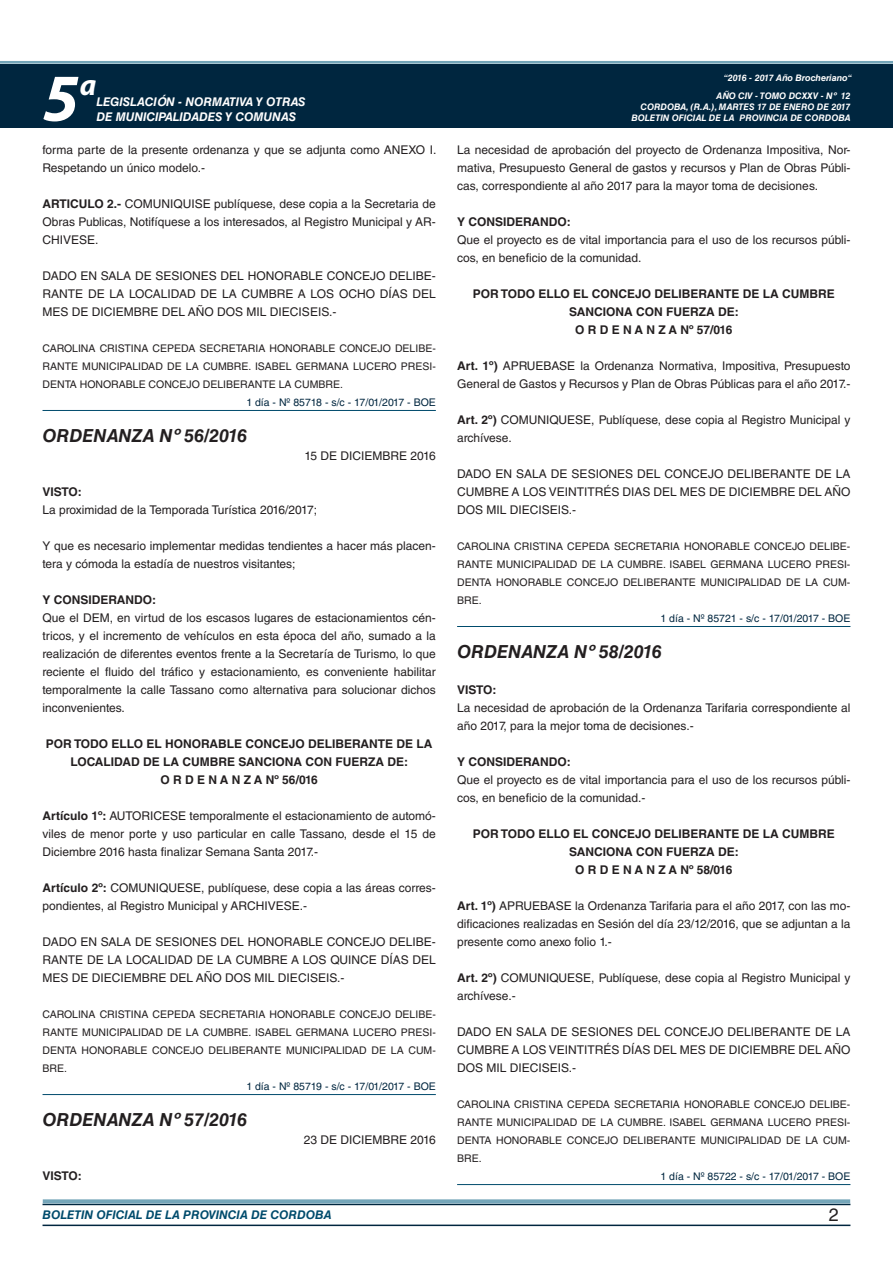
<style>
.page{position:relative;width:893px;height:1263px;background:#fff}
.page>*{position:absolute;margin:0;border:0;box-sizing:border-box;transform-origin:0 0}
.t1{font:italic 700 67.5px "Myriad Pro";color:#fff}
.t2{font:italic 700 30px "Myriad Pro";color:#fff}
.DOC__N{font:italic 700 18px "Helvetica LT Std";color:#231f20}
.t3{font:18px "Helvetica LT Std";color:#231f20}
.TEXTO_BASE{font:12px/18px "Helvetica LT Std";color:#231f20}
.RESUELVE{font:700 12px/18px "Helvetica LT Std";color:#231f20;text-align:center}
.TEXTO_BASE-2{font:700 12px "Helvetica LT Std";color:#231f20}
.t4{font:italic 700 12px "Helvetica LT Std";color:#fff}
.t5{font:italic 700 12px "Helvetica LT Std";color:#004b6c}
.FECHA{font:12px "Helvetica LT Std";color:#231f20}
.FIRMA{font:10.5px/18px "Helvetica LT Std";color:#231f20;text-align:justify}
.FECHA_DE_PUBLICACIÓN{font:10.5px "Helvetica LT Std";color:#00263f}
.t6{font:italic 700 9px/10.8px "Helvetica LT Std";color:#fff;text-align:right}
.s1{font-weight:700}
</style>
<div class="page">
<div style="left:0;top:61px;width:893px;height:6px;background:#fff;opacity:.75"></div>
<div style="left:0;top:64px;width:893px;height:64px;background:#00263f"></div>
<hr style="left:43px;top:1224px;width:807px;height:2px;background:#00263f">
<div style="left:42px;top:1198px;width:809px;height:8px;background:#fff;opacity:.75"></div>
<hr style="left:43px;top:410px;width:393px;height:1px;background:#004b6c">
<hr style="left:43px;top:1094px;width:393px;height:1px;background:#004b6c">
<hr style="left:457px;top:626px;width:393px;height:1px;background:#004b6c">
<hr style="left:457px;top:1184px;width:393px;height:1px;background:#004b6c">
<h1 class="t1" style="left:43px;top:54px;width:38px">5</h1>
<h2 class="t2" style="left:80px;top:66px;width:18px">a</h2>
<p class="t4" style="left:96px;top:95px;width:211px">LEGISLACIÓN - NORMATIVA Y OTRAS</p>
<p class="t4" style="left:96px;top:109px;width:201px">DE MUNICIPALIDADES Y COMUNAS</p>
<p class="TEXTO_BASE" style="left:43px;top:141px;width:395px">forma parte de la presente ordenanza y que se adjunta como ANEXO I.<br>Respetando un único modelo.-</p>
<p class="TEXTO_BASE" style="left:43px;top:195px;width:395px;text-align:justify"><span class="s1">ARTICULO 2.-</span> COMUNIQUISE publíquese, dese copia a la Secretaria de Obras Publicas, Notifíquese a los interesados, al Registro Municipal y AR-CHIVESE.</p>
<p class="TEXTO_BASE" style="left:43px;top:267px;width:395px;text-align:justify">DADO EN SALA DE SESIONES DEL HONORABLE CONCEJO DELIBE-RANTE DE LA LOCALIDAD DE LA CUMBRE A LOS OCHO DÍAS DEL MES DE DICIEMBRE DEL AÑO DOS MIL DIECISEIS.-</p>
<p class="FIRMA" style="left:43px;top:339px;width:395px">CAROLINA CRISTINA CEPEDA SECRETARIA HONORABLE CONCEJO DELIBE-RANTE MUNICIPALIDAD DE LA CUMBRE. ISABEL GERMANA LUCERO PRESI-DENTA HONORABLE CONCEJO DELIBERANTE LA CUMBRE.</p>
<p class="FECHA_DE_PUBLICACIÓN" style="left:246px;top:396px;width:191px">1 día - Nº 85718 - s/c - 17/01/2017 - BOE</p>
<p class="DOC__N" style="left:43px;top:424px;width:206px">ORDENANZA Nº 56/2016</p>
<p class="FECHA" style="left:304px;top:449px;width:133px">15 DE DICIEMBRE 2016</p>
<p class="TEXTO_BASE-2" style="left:43px;top:484px;width:41px">VISTO:</p>
<p class="TEXTO_BASE" style="left:43px;top:501px;width:276px">La proximidad de la Temporada Turística 2016/2017;</p>
<p class="TEXTO_BASE" style="left:43px;top:537px;width:395px">Y que es necesario implementar medidas tendientes a hacer más placen&shy;tera y cómoda la estadía de nuestros visitantes;</p>
<p class="TEXTO_BASE-2" style="left:43px;top:592px;width:115px">Y CONSIDERANDO:</p>
<p class="TEXTO_BASE" style="left:43px;top:609px;width:395px;text-align:justify">Que el DEM, en virtud de los escasos lugares de estacionamientos cén&shy;tricos, y el incremento de vehículos en esta época del año, sumado a la realización de diferentes eventos frente a la Secretaría de Turismo, lo que reciente el fluido del tráfico y estacionamiento, es conveniente habilitar temporalmente la calle Tassano como alternativa para solucionar dichos inconvenientes.</p>
<p class="RESUELVE" style="left:46px;top:734px;width:388px">POR TODO ELLO EL HONORABLE CONCEJO DELIBERANTE DE LA<br>LOCALIDAD DE LA CUMBRE SANCIONA CON FUERZA DE:</p>
<p class="RESUELVE" style="left:160px;top:770px;width:159px">O R D E N A N Z A Nº 56/016</p>
<p class="TEXTO_BASE" style="left:43px;top:807px;width:395px;text-align:justify"><span class="s1">Artículo 1º:</span> AUTORICESE temporalmente el estacionamiento de automó&shy;viles de menor porte y uso particular en calle Tassano, desde el 15 de Diciembre 2016 hasta finalizar Semana Santa 2017.-</p>
<p class="TEXTO_BASE" style="left:43px;top:879px;width:395px"><span class="s1">Artículo 2º:</span> COMUNIQUESE, publíquese, dese copia a las áreas corres&shy;pondientes, al Registro Municipal y ARCHIVESE.-</p>
<p class="TEXTO_BASE" style="left:43px;top:933px;width:395px;text-align:justify">DADO EN SALA DE SESIONES DEL HONORABLE CONCEJO DELIBE-RANTE DE LA LOCALIDAD DE LA CUMBRE A LOS QUINCE DÍAS DEL MES DE DIECIEMBRE DEL AÑO DOS MIL DIECISEIS.-</p>
<p class="FIRMA" style="left:43px;top:1005px;width:395px">CAROLINA CRISTINA CEPEDA SECRETARIA HONORABLE CONCEJO DELIBE-RANTE MUNICIPALIDAD DE LA CUMBRE. ISABEL GERMANA LUCERO PRESI-DENTA HONORABLE CONCEJO DELIBERANTE MUNICIPALIDAD DE LA CUM-BRE.</p>
<p class="FECHA_DE_PUBLICACIÓN" style="left:246px;top:1080px;width:191px">1 día - Nº 85719 - s/c - 17/01/2017 - BOE</p>
<p class="DOC__N" style="left:43px;top:1108px;width:206px">ORDENANZA Nº 57/2016</p>
<p class="FECHA" style="left:304px;top:1133px;width:133px">23 DE DICIEMBRE 2016</p>
<p class="TEXTO_BASE-2" style="left:43px;top:1168px;width:41px">VISTO:</p>
<p class="t6" style="left:724px;top:72px;width:130px">“2016 - 2017 Año Brocheriano“</p>
<p class="t6" style="left:631px;top:91px;width:221px">AÑO CIV - TOMO DCXXV - Nº 12<br>CORDOBA, (R.A.), MARTES 17 DE ENERO DE 2017<br>BOLETIN OFICIAL DE LA PROVINCIA DE CORDOBA</p>
<p class="TEXTO_BASE" style="left:457px;top:141px;width:395px;text-align:justify">La necesidad de aprobación del proyecto de Ordenanza Impositiva, Nor&shy;mativa, Presupuesto General de gastos y recursos y Plan de Obras Públi&shy;cas, correspondiente al año 2017 para la mayor toma de decisiones.</p>
<p class="TEXTO_BASE-2" style="left:457px;top:214px;width:115px">Y CONSIDERANDO:</p>
<p class="TEXTO_BASE" style="left:457px;top:231px;width:395px">Que el proyecto es de vital importancia para el uso de los recursos públi&shy;cos, en beneficio de la comunidad.</p>
<p class="RESUELVE" style="left:473px;top:284px;width:364px">POR TODO ELLO EL CONCEJO DELIBERANTE DE LA CUMBRE<br>SANCIONA CON FUERZA DE:</p>
<p class="RESUELVE" style="left:575px;top:320px;width:159px">O R D E N A N Z A Nº 57/016</p>
<p class="TEXTO_BASE" style="left:457px;top:357px;width:395px"><span class="s1">Art. 1º)</span> APRUEBASE la Ordenanza Normativa, Impositiva, Presupuesto<br>General de Gastos y Recursos y Plan de Obras Públicas para el año 2017.-</p>
<p class="TEXTO_BASE" style="left:457px;top:411px;width:395px"><span class="s1">Art. 2º)</span> COMUNIQUESE, Publíquese, dese copia al Registro Municipal y archívese.</p>
<p class="TEXTO_BASE" style="left:457px;top:465px;width:395px;text-align:justify">DADO EN SALA DE SESIONES DEL CONCEJO DELIBERANTE DE LA CUMBRE A LOS VEINTITRÉS DIAS DEL MES DE DICIEMBRE DEL AÑO DOS MIL DIECISEIS.-</p>
<p class="FIRMA" style="left:457px;top:537px;width:395px">CAROLINA CRISTINA CEPEDA SECRETARIA HONORABLE CONCEJO DELIBE-RANTE MUNICIPALIDAD DE LA CUMBRE. ISABEL GERMANA LUCERO PRESI-DENTA HONORABLE CONCEJO DELIBERANTE MUNICIPALIDAD DE LA CUM-BRE.</p>
<p class="FECHA_DE_PUBLICACIÓN" style="left:660px;top:612px;width:191px">1 día - Nº 85721 - s/c - 17/01/2017 - BOE</p>
<p class="DOC__N" style="left:457px;top:640px;width:206px">ORDENANZA Nº 58/2016</p>
<p class="TEXTO_BASE-2" style="left:457px;top:682px;width:41px">VISTO:</p>
<p class="TEXTO_BASE" style="left:457px;top:699px;width:395px">La necesidad de aprobación de la Ordenanza Tarifaria correspondiente al año 2017, para la mejor toma de decisiones.-</p>
<p class="TEXTO_BASE-2" style="left:457px;top:754px;width:115px">Y CONSIDERANDO:</p>
<p class="TEXTO_BASE" style="left:457px;top:771px;width:395px">Que el proyecto es de vital importancia para el uso de los recursos públi&shy;cos, en beneficio de la comunidad.-</p>
<p class="RESUELVE" style="left:473px;top:824px;width:364px">POR TODO ELLO EL CONCEJO DELIBERANTE DE LA CUMBRE<br>SANCIONA CON FUERZA DE:</p>
<p class="RESUELVE" style="left:575px;top:860px;width:159px">O R D E N A N Z A Nº 58/016</p>
<p class="TEXTO_BASE" style="left:457px;top:897px;width:395px;text-align:justify"><span class="s1">Art. 1º)</span> APRUEBASE la Ordenanza Tarifaria para el año 2017, con las mo&shy;dificaciones realizadas en Sesión del día 23/12/2016, que se adjuntan a la presente como anexo folio 1.-</p>
<p class="TEXTO_BASE" style="left:457px;top:969px;width:395px"><span class="s1">Art. 2º)</span> COMUNIQUESE, Publíquese, dese copia al Registro Municipal y archívese.-</p>
<p class="TEXTO_BASE" style="left:457px;top:1023px;width:395px;text-align:justify">DADO EN SALA DE SESIONES DEL CONCEJO DELIBERANTE DE LA CUMBRE A LOS VEINTITRÉS DÍAS DEL MES DE DICIEMBRE DEL AÑO DOS MIL DIECISEIS.-</p>
<p class="FIRMA" style="left:457px;top:1095px;width:395px">CAROLINA CRISTINA CEPEDA SECRETARIA HONORABLE CONCEJO DELIBE-RANTE MUNICIPALIDAD DE LA CUMBRE. ISABEL GERMANA LUCERO PRESI-DENTA HONORABLE CONCEJO DELIBERANTE MUNICIPALIDAD DE LA CUM-BRE.</p>
<p class="FECHA_DE_PUBLICACIÓN" style="left:660px;top:1170px;width:191px">1 día - Nº 85722 - s/c - 17/01/2017 - BOE</p>
<p class="t5" style="left:43px;top:1208px;width:290px">BOLETIN OFICIAL DE LA PROVINCIA DE CORDOBA</p>
<p class="t3" style="left:829px;top:1204px;width:12px">2</p>
</div>
